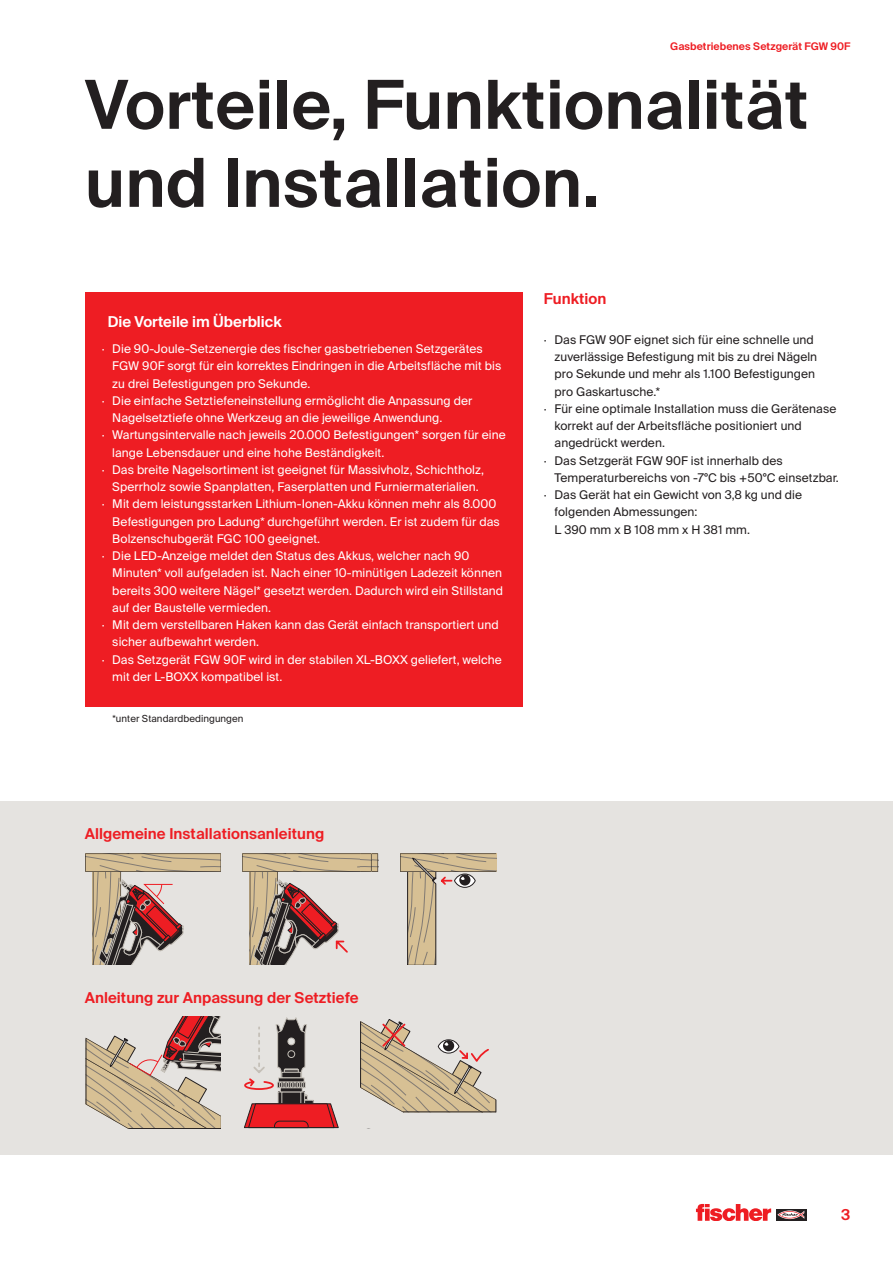
<style>
.page{position:relative;width:893px;height:1263px;background:#fff}
.page>*{position:absolute;margin:0;border:0;box-sizing:border-box;transform-origin:0 0}
.t1{font:600 67.5px/78px "fischerstrong";letter-spacing:.005em;color:#231f20}
.t2{font:600 15px "fischerstrong";letter-spacing:.005em;color:#ee1d23}
.t3{font:600 15px "fischerstrong";color:#fff}
.t4{font:12px "fischerstrong";letter-spacing:.005em;color:#fff}
.t5{font:12px "fischerstrong";letter-spacing:.005em;color:#231f20}
.t6{font:600 10.5px "fischerstrong";letter-spacing:.005em;color:#ee1d23}
.t7{font:9.75px "fischerstrong";letter-spacing:.005em;color:#231f20}
</style>
<div class="page">
<svg style="left:776px;top:1209px;width:30px;height:11px"></svg>
<svg style="left:777px;top:1210px;width:27px;height:9px"></svg>
<svg style="left:696px;top:1204px;width:75px;height:16px"></svg>
<div style="left:0;top:801px;width:893px;height:354px;background:#e5e3e0"></div>
<svg style="left:85px;top:853px;width:136px;height:112px"></svg>
<svg style="left:242px;top:853px;width:136px;height:112px"></svg>
<svg style="left:400px;top:853px;width:96px;height:112px"></svg>
<svg style="left:86px;top:1017px;width:135px;height:112px"></svg>
<hr style="left:86px;top:1038px;width:1px;height:66px;background:#231f20">
<hr style="left:128px;top:1128px;width:93px;height:1px;background:#231f20">
<svg style="left:244px;top:1018px;width:95px;height:110px"></svg>
<svg style="left:360px;top:1019px;width:137px;height:93px"></svg>
<hr style="left:360px;top:1021px;width:1px;height:66px;background:#231f20">
<hr style="left:403px;top:1111px;width:93px;height:1px;background:#231f20">
<div style="left:85px;top:292px;width:438px;height:414px;background:#ee1d23"></div>
<p class="t6" style="left:670px;top:41px;width:182px">Gasbetriebenes Setzgerät FGW 90F</p>
<h1 class="t1" style="left:85px;top:66px;width:725px">Vorteile, Funktionalität und Installation.</h1>
<p class="t3" style="left:108px;top:313px;width:175px">Die Vorteile im Überblick</p>
<p class="t4" style="left:102px;top:342px;width:383px">· Die 90-Joule-Setzenergie des fischer gasbetriebenen Setzgerätes</p>
<p class="t4" style="left:112px;top:359px;width:391px">FGW 90F sorgt für ein korrektes Eindringen in die Arbeitsfläche mit bis</p>
<p class="t4" style="left:112px;top:377px;width:200px">zu drei Befestigungen pro Sekunde.</p>
<p class="t4" style="left:102px;top:394px;width:372px">· Die einfache Setztiefeneinstellung ermöglicht die Anpassung der</p>
<p class="t4" style="left:112px;top:411px;width:332px">Nagelsetztiefe ohne Werkzeug an die jeweilige Anwendung.</p>
<p class="t4" style="left:102px;top:428px;width:405px">· Wartungsintervalle nach jeweils 20.000 Befestigungen* sorgen für eine</p>
<p class="t4" style="left:112px;top:446px;width:274px">lange Lebensdauer und eine hohe Beständigkeit.</p>
<p class="t4" style="left:102px;top:463px;width:384px">· Das breite Nagelsortiment ist geeignet für Massivholz, Schichtholz,</p>
<p class="t4" style="left:112px;top:480px;width:368px">Sperrholz sowie Spanplatten, Faserplatten und Furniermaterialien.</p>
<p class="t4" style="left:102px;top:497px;width:396px">· Mit dem leistungsstarken Lithium-Ionen-Akku können mehr als 8.000</p>
<p class="t4" style="left:112px;top:514px;width:389px">Befestigungen pro Ladung* durchgeführt werden. Er ist zudem für das</p>
<p class="t4" style="left:112px;top:532px;width:209px">Bolzenschubgerät FGC 100 geeignet.</p>
<p class="t4" style="left:102px;top:549px;width:369px">· Die LED-Anzeige meldet den Status des Akkus, welcher nach 90</p>
<p class="t4" style="left:112px;top:566px;width:391px">Minuten* voll aufgeladen ist. Nach einer 10-minütigen Ladezeit können</p>
<p class="t4" style="left:112px;top:583px;width:392px">bereits 300 weitere Nägel* gesetzt werden. Dadurch wird ein Stillstand</p>
<p class="t4" style="left:112px;top:601px;width:160px">auf der Baustelle vermieden.</p>
<p class="t4" style="left:102px;top:618px;width:398px">· Mit dem verstellbaren Haken kann das Gerät einfach transportiert und</p>
<p class="t4" style="left:112px;top:635px;width:148px">sicher aufbewahrt werden.</p>
<p class="t4" style="left:102px;top:652px;width:402px">· Das Setzgerät FGW 90F wird in der stabilen XL-BOXX geliefert, welche</p>
<p class="t4" style="left:112px;top:670px;width:172px">mit der L-BOXX kompatibel ist.</p>
<p class="t7" style="left:112px;top:713px;width:133px">*unter Standardbedingungen</p>
<p class="t2" style="left:544px;top:290px;width:64px">Funktion</p>
<p class="t5" style="left:544px;top:333px;width:271px">· Das FGW 90F eignet sich für eine schnelle und</p>
<p class="t5" style="left:555px;top:350px;width:264px">zuverlässige Befestigung mit bis zu drei Nägeln</p>
<p class="t5" style="left:555px;top:367px;width:262px">pro Sekunde und mehr als 1.100 Befestigungen</p>
<p class="t5" style="left:555px;top:384px;width:107px">pro Gaskartusche.*</p>
<p class="t5" style="left:544px;top:402px;width:294px">· Für eine optimale Installation muss die Gerätenase</p>
<p class="t5" style="left:555px;top:419px;width:249px">korrekt auf der Arbeitsfläche positioniert und</p>
<p class="t5" style="left:555px;top:436px;width:112px">angedrückt werden.</p>
<p class="t5" style="left:544px;top:453px;width:240px">· Das Setzgerät FGW 90F ist innerhalb des</p>
<p class="t5" style="left:555px;top:471px;width:286px">Temperaturbereichs von -7°C bis +50°C einsetzbar.</p>
<p class="t5" style="left:544px;top:488px;width:260px">· Das Gerät hat ein Gewicht von 3,8 kg und die</p>
<p class="t5" style="left:555px;top:505px;width:144px">folgenden Abmessungen:</p>
<p class="t5" style="left:555px;top:522px;width:197px">L 390 mm x B 108 mm x H 381 mm.</p>
<p class="t2" style="left:85px;top:825px;width:241px">Allgemeine Installationsanleitung</p>
<p class="t2" style="left:85px;top:988px;width:276px">Anleitung zur Anpassung der Setztiefe</p>
<p class="t2" style="left:841px;top:1206px;width:11px">3</p>
</div>
